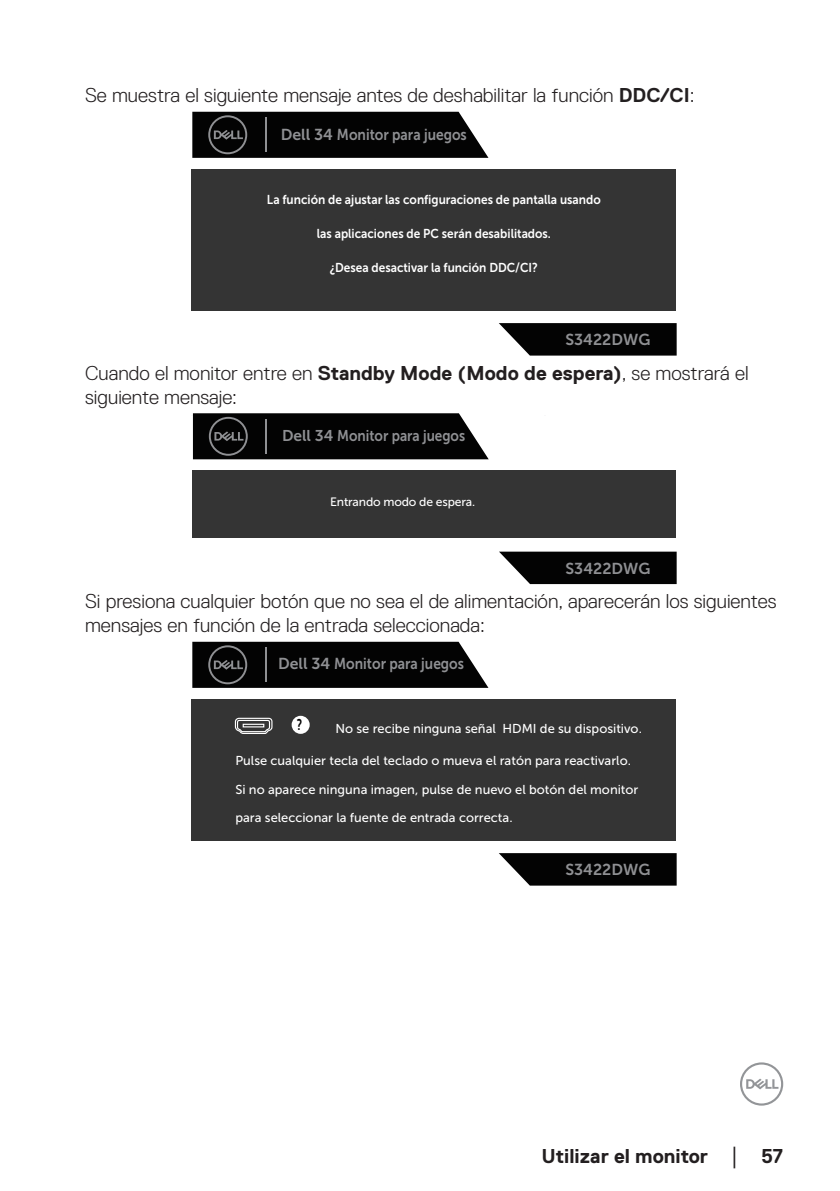
<style>
.page{position:relative;width:840px;height:1191px;background:#fff}
.page>*{position:absolute;margin:0;border:0;box-sizing:border-box;transform-origin:0 0}
.text{font:300 20px/24px "Dell Replica";color:#231f20}
.t1{font:700 20px "Dell Replica";color:#231f20}
.t2{font:15.8px "Museo Sans For Dell 700";color:#8f9093}
.t3{font:15.6px "Museo Sans For Dell 700";color:#8f9093}
.t4{font:15.4px "Museo Sans For Dell 700";color:#030303;scale:.73 1}
.t5{font:12.8px "Museo Sans For Dell 500";color:#fff}
.t6{font:12.8px "Museo Sans For Dell 700";color:#fff;scale:.92 1}
.t7{font:12.2px "Museo Sans For Dell 500";letter-spacing:-.015em;color:#fff}
.s1{font-weight:700}
.s2{font-family:"Times New Roman";font-weight:400;font-size:18px}
</style>
<div class="page">
<svg style="left:740px;top:1062px;width:42px;height:43px"></svg>
<svg style="left:499px;top:323px;width:177px;height:32px;background:#191919"></svg>
<div style="left:191px;top:169px;width:484px;height:141px;background:#343434"></div>
<svg style="left:192px;top:112px;width:296px;height:46px;background:#141414"></svg>
<hr style="left:265px;top:117px;width:2px;height:35px;background:#8f9093">
<svg style="left:499px;top:551px;width:177px;height:33px;background:#1d1d1d"></svg>
<div style="left:192px;top:470px;width:483px;height:68px;background:#343434"></div>
<svg style="left:193px;top:413px;width:295px;height:46px;background:#141414"></svg>
<hr style="left:265px;top:419px;width:2px;height:35px;background:#8f9093">
<svg style="left:499px;top:853px;width:177px;height:32px;background:#191919"></svg>
<div style="left:191px;top:699px;width:484px;height:141px;background:#343434"></div>
<svg style="left:192px;top:642px;width:296px;height:46px;background:#141414"></svg>
<hr style="left:265px;top:647px;width:2px;height:35px;background:#8f9093">
<div style="left:291px;top:716px;width:18px;height:18px;background:#fff;border-radius:50%"></div>
<svg style="left:234px;top:717px;width:39px;height:17px"></svg>
<p class="text" style="left:85px;top:83px;width:610px">Se muestra el siguiente mensaje antes de deshabilitar la función <span class="s1">DDC/CI</span>:</p>
<p class="t2" style="left:281px;top:126px;width:187px">Dell 34 Monitor para juegos</p>
<p class="t6" style="left:267px;top:192px;width:364px">La función de ajustar las configuraciones de pantalla usando</p>
<p class="t6" style="left:316px;top:226px;width:256px">las aplicaciones de PC serán desabilitados.</p>
<p class="t6" style="left:329px;top:260px;width:228px">¿Desea desactivar la función DDC/CI?</p>
<p class="t2" style="left:565px;top:331px;width:87px">S3422DWG</p>
<p class="text" style="left:85px;top:361px;width:664px">Cuando el monitor entre en <span class="s1">Standby Mode (Modo de espera)</span>, se mostrará el siguiente mensaje:</p>
<p class="t3" style="left:282px;top:426px;width:184px">Dell 34 Monitor para juegos</p>
<p class="t7" style="left:330px;top:495px;width:146px">Entrando modo de espera.</p>
<p class="t2" style="left:565px;top:559px;width:86px">S3422DWG</p>
<p class="text" style="left:85px;top:589px;width:692px">Si presiona cualquier botón que no sea el de alimentación, aparecerán los siguientes mensajes en función de la entrada seleccionada:</p>
<p class="t2" style="left:278px;top:654px;width:187px">Dell 34 Monitor para juegos</p>
<p class="t4" style="left:296px;top:716px;width:9px">?</p>
<p class="t5" style="left:335px;top:721px;width:308px">No se recibe ninguna señal HDMI de su dispositivo.</p>
<p class="t5" style="left:235px;top:754px;width:397px">Pulse cualquier tecla del teclado o mueva el ratón para reactivarlo.</p>
<p class="t5" style="left:235px;top:782px;width:404px">Si no aparece ninguna imagen, pulse de nuevo el botón del monitor</p>
<p class="t5" style="left:235px;top:810px;width:278px">para seleccionar la fuente de entrada correcta.</p>
<p class="t2" style="left:565px;top:861px;width:87px">S3422DWG</p>
<p class="t1" style="left:541px;top:1144px;width:243px">Utilizar el monitor <span class="s2">│</span> 57</p>
</div>
